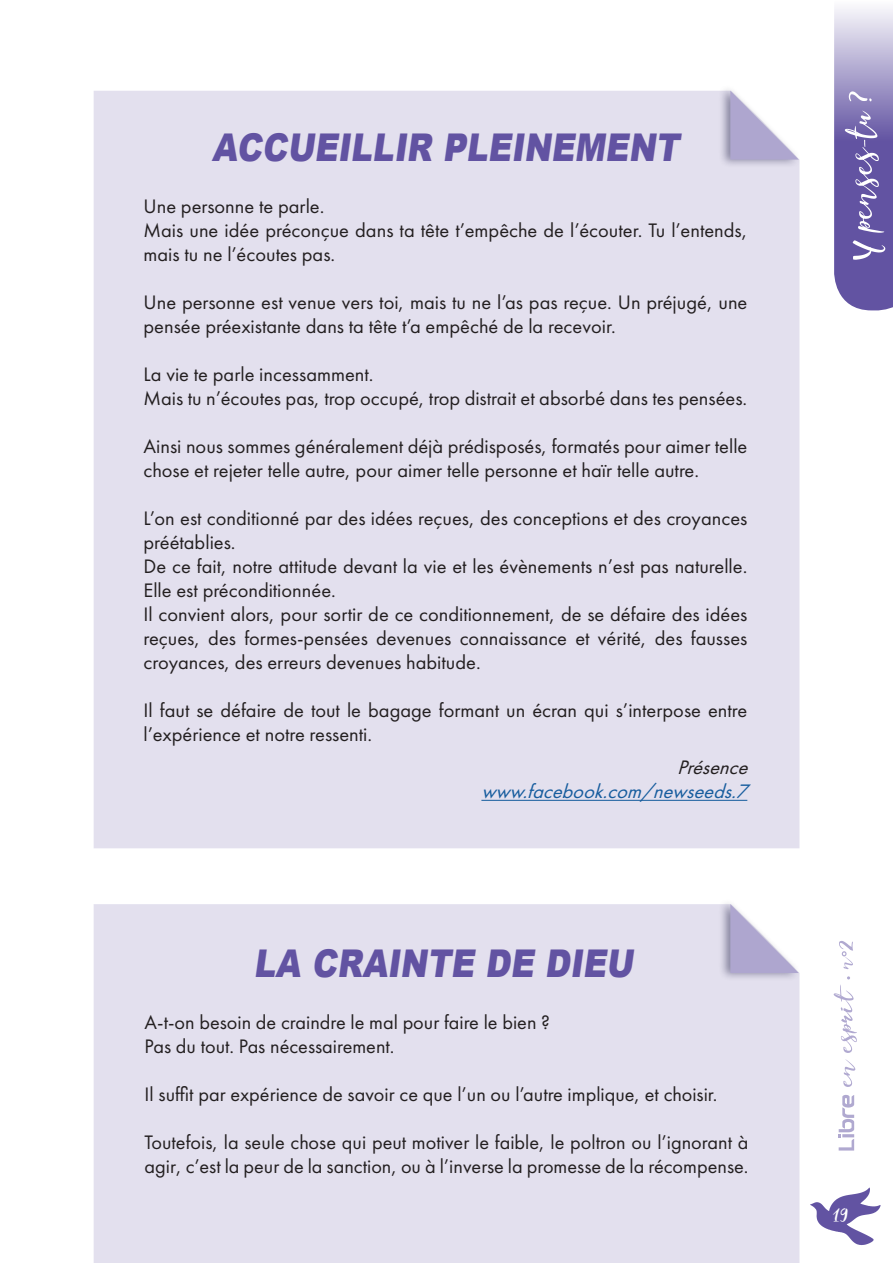
<style>
.page{position:relative;width:893px;height:1263px;background:#fff}
.page>*{position:absolute;margin:0;border:0;box-sizing:border-box;transform-origin:0 0}
.t1{font:900 38.25px "Arial";color:#6253a2;scale:.85 1}
.t2{font:34.5px "Esteh";color:#fff}
.t3{font:20.25px/24px "Futura PT";color:#231f20}
.t4{font:italic 20.25px "Futura PT";color:#175d9e}
.t5{font:italic 20.25px "Futura PT";color:#231f20}
</style>
<div class="page">
<svg style="left:839px;top:1095px;width:15px;height:55px"></svg>
<svg style="left:839px;top:941px;width:14px;height:28px"></svg>
<svg style="left:834px;top:976px;width:23px;height:111px"></svg>
<img style="left:810px;top:1187px;width:71px;height:58px">
<svg style="left:834px;top:8px;width:59px;height:302px;background:#8c81bb"></svg>
<div style="left:94px;top:91px;width:705px;height:757px;background:#e3e0ee"></div>
<svg style="left:718px;top:89px;width:82px;height:79px;background:#d2cfde"></svg>
<svg style="left:730px;top:91px;width:69px;height:69px"></svg>
<div style="left:94px;top:904px;width:705px;height:359px;background:#e3e0ee"></div>
<svg style="left:718px;top:903px;width:82px;height:78px;background:#cfcddc"></svg>
<svg style="left:730px;top:904px;width:69px;height:69px"></svg>
<hr style="left:481px;top:800px;width:266px;height:1px;background:#175d9e">
<h1 class="t1" style="left:212px;top:120px;width:560px">ACCUEILLIR PLEINEMENT</h1>
<p class="t3" style="left:144px;top:194px;width:605px">Une personne te parle.<br>Mais une idée préconçue dans ta tête t’empêche de l’écouter. Tu l’entends, mais tu ne l’écoutes pas.</p>
<p class="t3" style="left:144px;top:290px;width:605px">Une personne est venue vers toi, mais tu ne l’as pas reçue. Un préjugé, une pensée préexistante dans ta tête t’a empêché de la recevoir.</p>
<p class="t3" style="left:144px;top:362px;width:605px">La vie te parle incessamment.<br>Mais tu n’écoutes pas, trop occupé, trop distrait et absorbé dans tes pensées.</p>
<p class="t3" style="left:144px;top:434px;width:605px">Ainsi nous sommes généralement déjà prédisposés, formatés pour aimer telle chose et rejeter telle autre, pour aimer telle personne et haïr telle autre.</p>
<p class="t3" style="left:144px;top:506px;width:605px">L’on est conditionné par des idées reçues, des conceptions et des croyances préétablies.<br>De ce fait, notre attitude devant la vie et les évènements n’est pas naturelle.<br>Elle est préconditionnée.<br>Il convient alors, pour sortir de ce conditionnement, de se défaire des idées reçues, des formes-pensées devenues connaissance et vérité, des fausses croyances, des erreurs devenues habitude.</p>
<p class="t3" style="left:144px;top:698px;width:605px">Il faut se défaire de tout le bagage formant un écran qui s’interpose entre l’expérience et notre ressenti.</p>
<p class="t5" style="left:677px;top:755px;width:79px">Présence</p>
<p class="t4" style="left:481px;top:779px;width:274px">www.facebook.com/newseeds.7</p>
<h1 class="t1" style="left:254px;top:936px;width:457px">LA CRAINTE DE DIEU</h1>
<p class="t3" style="left:145px;top:1010px;width:407px">A-t-on besoin de craindre le mal pour faire le bien ?<br>Pas du tout. Pas nécessairement.</p>
<p class="t3" style="left:145px;top:1082px;width:574px">Il suffit par expérience de savoir ce que l’un ou l’autre implique, et choisir.</p>
<p class="t3" style="left:145px;top:1130px;width:605px">Toutefois, la seule chose qui peut motiver le faible, le poltron ou l’ignorant à agir, c’est la peur de la sanction, ou à l’inverse la promesse de la récompense.</p>
<h2 class="t2" style="left:833px;top:1193px;width:17px">19</h2>
</div>
